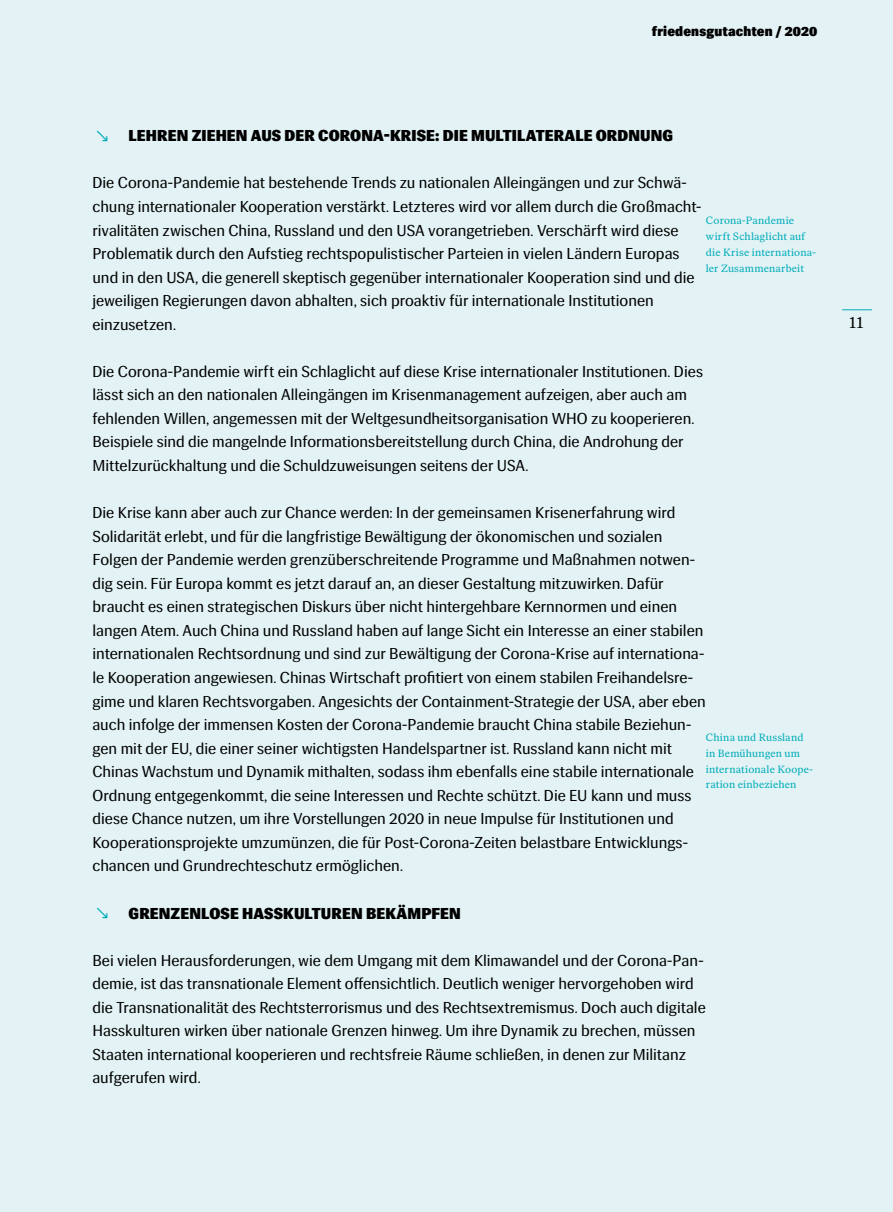
<style>
.page{position:relative;width:893px;height:1212px;background:#e3f2f4}
.page>*{position:absolute;margin:0;border:0;box-sizing:border-box;transform-origin:0 0}
.textboxen_siri_reg_1{font:15.75px/23.5px "Siri";color:#000}
.t1{font:900 15.75px "Siri";letter-spacing:.01em;color:#000}
.t2{font:15.75px "Ivar Text";color:#000}
.t3{font:900 13.5px "Siri";letter-spacing:.01em;color:#000}
.t4{font:10.5px/15.8px "Ivar Text";letter-spacing:.015em;color:#00adba}
.s1{font-family:"Nimbus Sans CHS";font-weight:700;font-size:19.5px;color:#00adba}
</style>
<div class="page">
<hr style="left:842px;top:309px;width:30px;height:1px;background:#00adba">
<p class="t3" style="left:652px;top:23px;width:167px">friedensgutachten / 2020</p>
<h2 class="t1" style="left:92px;top:126px;width:582px"><span class="s1">↘</span> LEHREN ZIEHEN AUS DER CORONA-KRISE: DIE MULTILATERALE ORDNUNG</h2>
<p class="textboxen_siri_reg_1" style="left:92px;top:171px;width:609px">Die Corona-Pandemie hat bestehende Trends zu nationalen Alleingängen und zur Schwä&shy;chung internationaler Kooperation verstärkt. Letzteres wird vor allem durch die Großmacht&shy;rivalitäten zwischen China, Russland und den USA vorangetrieben. Verschärft wird diese Problematik durch den Aufstieg rechtspopulistischer Parteien in vielen Ländern Europas und in den USA, die generell skeptisch gegenüber internationaler Kooperation sind und die jeweiligen Regierungen davon abhalten, sich proaktiv für internationale Institutionen einzusetzen.</p>
<p class="textboxen_siri_reg_1" style="left:92px;top:360px;width:612px">Die Corona-Pandemie wirft ein Schlaglicht auf diese Krise internationaler Institutionen. Dies lässt sich an den nationalen Alleingängen im Krisenmanagement aufzeigen, aber auch am fehlenden Willen, angemessen mit der Weltgesundheitsorganisation WHO zu kooperieren.<br>Beispiele sind die mangelnde Informationsbereitstellung durch China, die Androhung der Mittelzurückhaltung und die Schuldzuweisungen seitens der USA.</p>
<p class="textboxen_siri_reg_1" style="left:92px;top:501px;width:615px">Die Krise kann aber auch zur Chance werden: In der gemeinsamen Krisenerfahrung wird Solidarität erlebt, und für die langfristige Bewältigung der ökonomischen und sozialen Folgen der Pandemie werden grenzüberschreitende Programme und Maßnahmen notwen&shy;dig sein. Für Europa kommt es jetzt darauf an, an dieser Gestaltung mitzuwirken. Dafür braucht es einen strategischen Diskurs über nicht hintergehbare Kernnormen und einen langen Atem. Auch China und Russland haben auf lange Sicht ein Interesse an einer stabilen internationalen Rechtsordnung und sind zur Bewältigung der Corona-Krise auf internationa&shy;le Kooperation angewiesen. Chinas Wirtschaft profitiert von einem stabilen Freihandelsre&shy;gime und klaren Rechtsvorgaben. Angesichts der Containment-Strategie der USA, aber eben auch infolge der immensen Kosten der Corona-Pandemie braucht China stabile Beziehun&shy;gen mit der EU, die einer seiner wichtigsten Handelspartner ist. Russland kann nicht mit Chinas Wachstum und Dynamik mithalten, sodass ihm ebenfalls eine stabile internationale Ordnung entgegenkommt, die seine Interessen und Rechte schützt. Die EU kann und muss diese Chance nutzen, um ihre Vorstellungen 2020 in neue Impulse für Institutionen und Kooperationsprojekte umzumünzen, die für Post-Corona-Zeiten belastbare Entwicklungs&shy;chancen und Grundrechteschutz ermöglichen.</p>
<h2 class="t1" style="left:92px;top:903px;width:370px"><span class="s1">↘</span> GRENZENLOSE HASSKULTUREN BEKÄMPFEN</h2>
<p class="textboxen_siri_reg_1" style="left:92px;top:948px;width:615px">Bei vielen Herausforderungen, wie dem Umgang mit dem Klimawandel und der Corona-Pan&shy;demie, ist das transnationale Element offensichtlich. Deutlich weniger hervorgehoben wird die Transnationalität des Rechtsterrorismus und des Rechtsextremismus. Doch auch digitale Hasskulturen wirken über nationale Grenzen hinweg. Um ihre Dynamik zu brechen, müssen Staaten international kooperieren und rechtsfreie Räume schließen, in denen zur Militanz aufgerufen wird.</p>
<p class="t4" style="left:706px;top:213px;width:112px">Corona-Pandemie wirft Schlaglicht auf die Krise internationa&shy;ler Zusammenarbeit</p>
<p class="t4" style="left:706px;top:729px;width:109px">China und Russland in Bemühungen um internationale Koope&shy;ration einbeziehen</p>
<p class="t2" style="left:849px;top:313px;width:16px">11</p>
</div>
